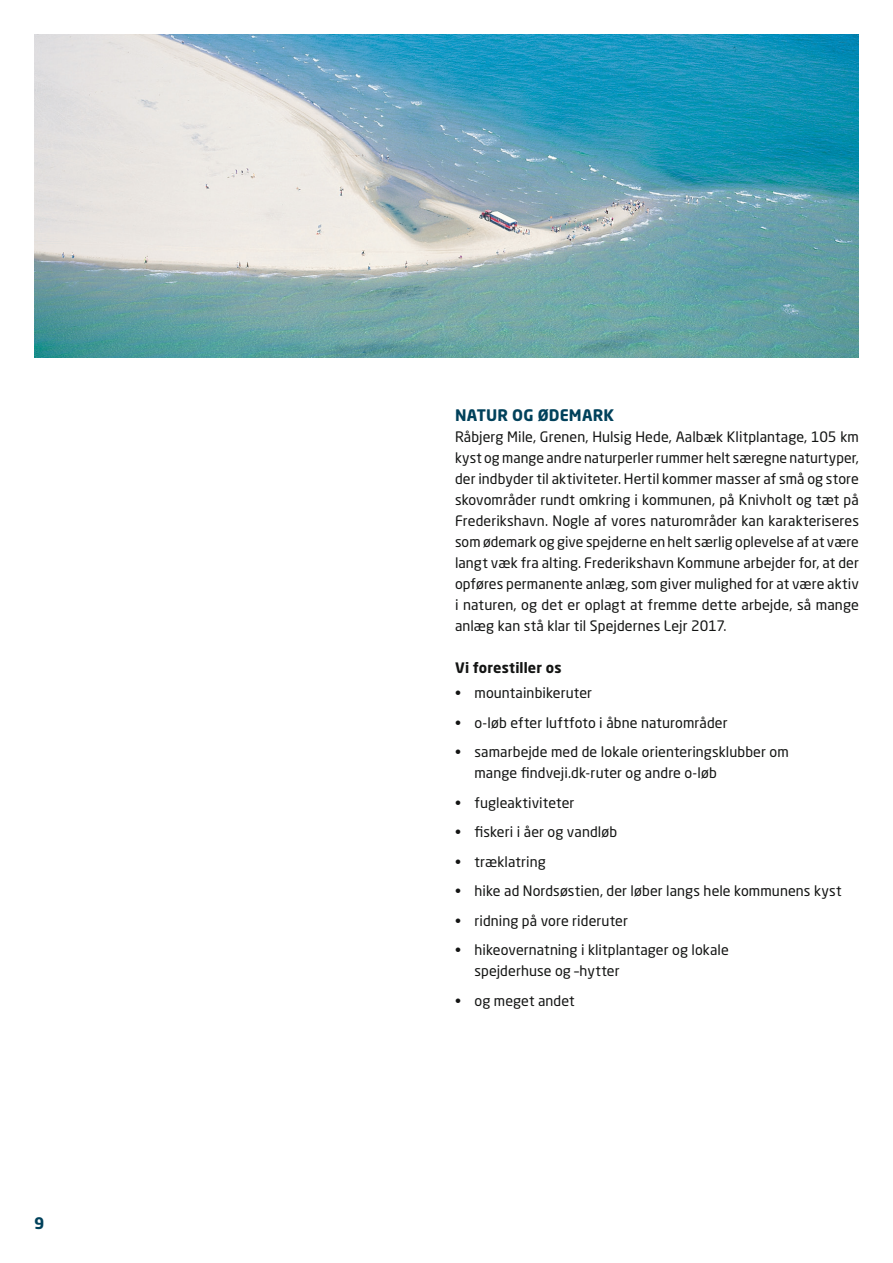
<style>
.page{position:relative;width:893px;height:1263px;background:#fff}
.page>*{position:absolute;margin:0;border:0;box-sizing:border-box;transform-origin:0 0}
.MELLEM{font:700 15.75px "Neo Sans Std";letter-spacing:.01em;color:#00415b}
.BRØDTEX_T{font:14.25px/21px "Neo Sans Std";letter-spacing:.005em;color:#131413}
.BRØDTEX_T-2{font:700 14.25px "Neo Sans Std";letter-spacing:.01em;color:#131413}
</style>
<div class="page">
<img style="left:34px;top:34px;width:825px;height:324px">
<p class="MELLEM" style="left:34px;top:1213px;width:12px">9</p>
<p class="MELLEM" style="left:455px;top:405px;width:161px">NATUR OG ØDEMARK</p>
<p class="BRØDTEX_T" style="left:455px;top:426px;width:405px;text-align:justify">Råbjerg Mile, Grenen, Hulsig Hede, Aalbæk Klitplantage, 105 km kyst og mange andre naturperler rummer helt særegne naturtyper, der indbyder til aktiviteter. Hertil kommer masser af små og store skovområder rundt omkring i kommunen, på Knivholt og tæt på Frederikshavn. Nogle af vores naturområder kan karakteriseres som ødemark og give spejderne en helt særlig oplevelse af at være langt væk fra alting. Frederikshavn Kommune arbejder for, at der opføres permanente anlæg, som giver mulighed for at være aktiv i naturen, og det er oplagt at fremme dette arbejde, så mange anlæg kan stå klar til Spejdernes Lejr 2017.</p>
<p class="BRØDTEX_T-2" style="left:455px;top:659px;width:108px">Vi forestiller os</p>
<p class="BRØDTEX_T" style="left:455px;top:682px;width:139px">• mountainbikeruter</p>
<p class="BRØDTEX_T" style="left:455px;top:712px;width:274px">• o-løb efter luftfoto i åbne naturområder</p>
<p class="BRØDTEX_T" style="left:474px;top:741px;width:316px;text-indent:-20px">• samarbejde med de lokale orienteringsklubber om mange findveji.dk-ruter og andre o-løb</p>
<p class="BRØDTEX_T" style="left:455px;top:792px;width:121px">• fugleaktiviteter</p>
<p class="BRØDTEX_T" style="left:455px;top:821px;width:164px">• fiskeri i åer og vandløb</p>
<p class="BRØDTEX_T" style="left:455px;top:851px;width:92px">• træklatring</p>
<p class="BRØDTEX_T" style="left:455px;top:880px;width:388px">• hike ad Nordsøstien, der løber langs hele kommunens kyst</p>
<p class="BRØDTEX_T" style="left:455px;top:910px;width:174px">• ridning på vore rideruter</p>
<p class="BRØDTEX_T" style="left:474px;top:939px;width:256px;text-indent:-20px">• hikeovernatning i klitplantager og lokale spejderhuse og –hytter</p>
<p class="BRØDTEX_T" style="left:455px;top:990px;width:121px">• og meget andet</p>
</div>
